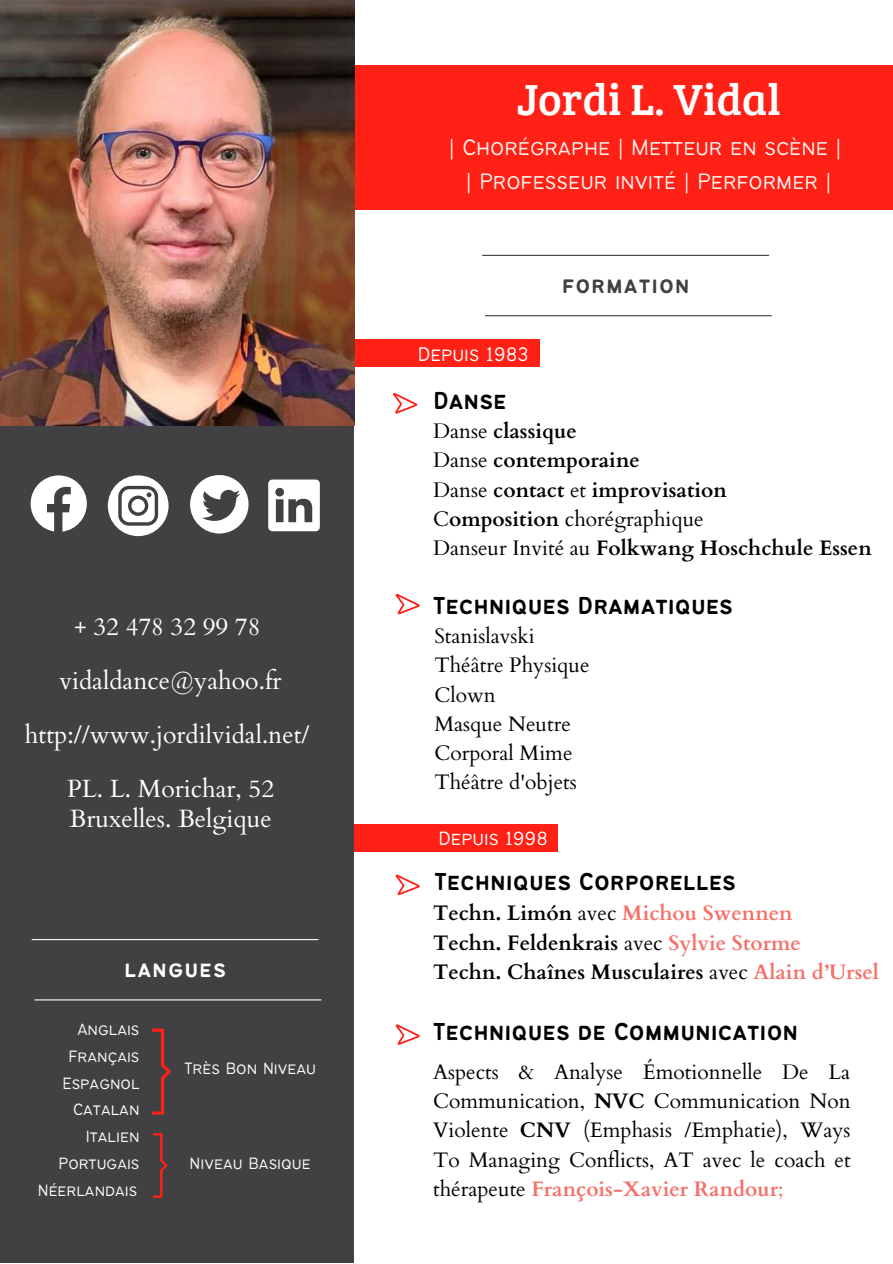
<style>
.page{position:relative;width:893px;height:1264px;background:#fff}
.page>*{position:absolute;margin:0;border:0;box-sizing:border-box;transform-origin:0 0}
.t1{font:45px "Bree Serif";color:#fff}
.t2{font:27px "Bantayog";color:#000}
.t3{font:25.5px "Bantayog";letter-spacing:.035em;color:#414042}
.t4{font:25.5px "Bantayog";letter-spacing:.035em;color:#fff}
.t5{font:24.9px/54px "Cardo";color:#fff;text-align:center}
.t6{font:300 24.45px/33.8px "Bantayog";color:#fff4f0;text-align:center}
.t7{font:300 21.6px "Bantayog";color:#fff}
.t8{font:300 21.15px "Bantayog";color:#fff}
.t9{font:21px/29.2px "Cardo";color:#000;text-align:justify}
.t10{font:700 21px/29.2px "Cardo";color:#000}
.t11{font:300 18px/26.7px "Bantayog";color:#fff;text-align:right}
.s1{font-weight:400}
.s2{color:#f47068}
.s3{font-weight:700}
.s4{font-weight:700;color:#f47068}
</style>
<div class="page">
<div style="left:326px;top:339px;width:213px;height:28px;background:#ff2116"></div>
<div style="left:349px;top:824px;width:208px;height:27px;background:#ff2116"></div>
<div style="left:0;top:0;width:354px;height:1262px;background:#414042"></div>
<div style="left:0;top:65px;width:892px;height:145px;background:#ff2116"></div>
<img style="left:0;top:0;width:354px;height:425px">
<svg style="left:31px;top:475px;width:56px;height:56px"></svg>
<svg style="left:108px;top:475px;width:60px;height:61px"></svg>
<svg style="left:190px;top:475px;width:58px;height:58px"></svg>
<svg style="left:268px;top:479px;width:52px;height:52px"></svg>
<hr style="left:35px;top:999px;width:286px;height:1px;background:#fff">
<hr style="left:32px;top:939px;width:286px;height:1px;background:#fff">
<hr style="left:485px;top:315px;width:286px;height:1px;background:#414042">
<hr style="left:482px;top:255px;width:287px;height:1px;background:#414042">
<svg style="left:393px;top:393px;width:24px;height:21px"></svg>
<svg style="left:395px;top:593px;width:25px;height:21px"></svg>
<svg style="left:395px;top:874px;width:25px;height:21px"></svg>
<svg style="left:395px;top:1024px;width:25px;height:21px"></svg>
<svg style="left:152px;top:1028px;width:19px;height:86px"></svg>
<svg style="left:153px;top:1133px;width:15px;height:64px"></svg>
<p class="t5" style="left:25px;top:600px;width:286px">+ 32 478 32 99 78 vidaldance@yahoo.fr http://www.jordilvidal.net/<br>PL. L. Morichar, 52</p>
<p class="t5" style="left:69px;top:792px;width:204px">Bruxelles. Belgique</p>
<p class="t4" style="left:124px;top:959px;width:103px">langues</p>
<p class="t11" style="left:38px;top:1017px;width:103px">Anglais<br>Français<br>Espagnol<br>Catalan<br>Italien<br>Portugais<br>Néerlandais</p>
<p class="t11" style="left:184px;top:1056px;width:133px">Très Bon Niveau</p>
<p class="t11" style="left:190px;top:1150px;width:123px">Niveau Basique</p>
<h1 class="t1" style="left:516px;top:66px;width:265px">Jordi L. Vidal</h1>
<p class="t6" style="left:449px;top:132px;width:393px">| Chorégraphe | Metteur en scène | | Professeur invité | Performer |</p>
<p class="t7" style="left:417px;top:346px;width:113px">Depuis 1983</p>
<p class="t2" style="left:433px;top:390px;width:75px">Danse</p>
<p class="t3" style="left:561px;top:275px;width:129px">formation</p>
<p class="t10" style="left:433px;top:417px;width:440px"><span class="s1">Danse</span> classique<br><span class="s1">Danse</span> contemporaine<br><span class="s1">Danse</span> contact <span class="s1">et</span> improvisation<br><span class="s1">C</span>omposition <span class="s1">chorégraphique<br>Danseur Invité au</span> Folkwang Hoschchule Essen</p>
<p class="t2" style="left:433px;top:595px;width:302px">Techniques Dramatiques</p>
<p class="t9" style="left:434px;top:622px;width:157px;text-align:left">Stanislavski<br>Théâtre Physique<br>Clown<br>Masque Neutre<br>Corporal Mime<br>Théâtre d'objets</p>
<p class="t8" style="left:438px;top:830px;width:111px">Depuis 1998</p>
<p class="t2" style="left:434px;top:870px;width:303px">Techniques Corporelles</p>
<p class="t10" style="left:433px;top:899px;width:447px">Techn. Limón <span class="s1">avec</span> <span class="s2">Michou Swennen<br></span>Techn. Feldenkrais <span class="s1">avec</span> <span class="s2">Sylvie Storme<br></span>Techn. Chaînes Musculaires <span class="s1">avec</span> <span class="s2">Alain d’Ursel</span></p>
<p class="t2" style="left:433px;top:1020px;width:366px">Techniques de Communication</p>
<p class="t9" style="left:433px;top:1057px;width:419px">Aspects &amp; Analyse Émotionnelle De La Communication, <span class="s3">NVC</span> Communication Non Violente <span class="s3">CNV</span> (Emphasis /Emphatie), Ways To Managing Conflicts, AT avec le coach et thérapeute <span class="s4">François-Xavier Randour</span><span class="s2">;</span></p>
</div>
